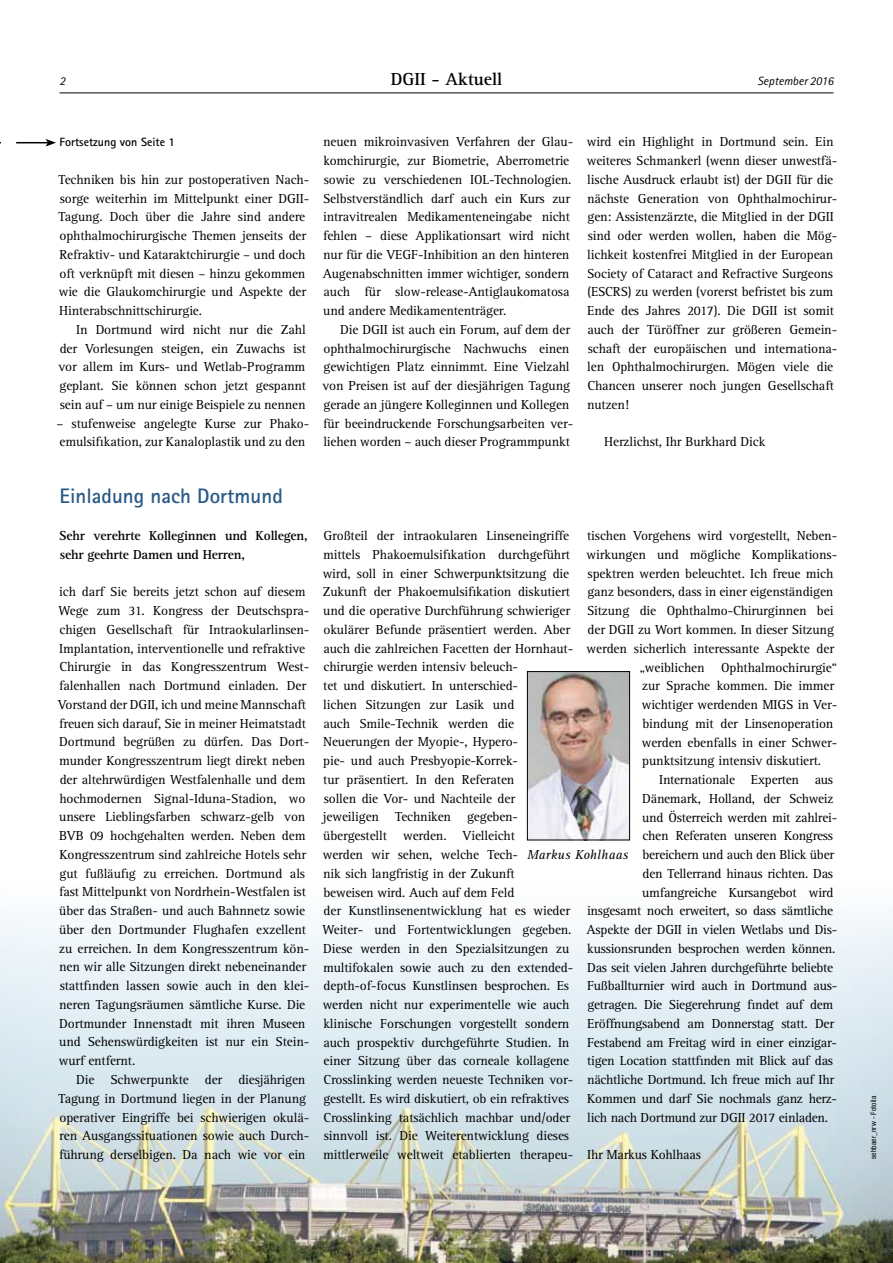
<style>
.page{position:relative;width:893px;height:1263px;background:#fff}
.page>*{position:absolute;margin:0;border:0;box-sizing:border-box;transform-origin:0 0}
.t1{font:700 21px "Rotis Sans Serif Std";color:#285985}
.t2{font:700 18px "Rotis Serif Std";color:#000}
.t3{font:13.5px/18.8px "Rotis Serif Std";letter-spacing:-.01em;color:#000}
.t4{font:700 13.5px/18.8px "Rotis Serif Std";letter-spacing:-.015em;color:#000}
.t5{font:italic 13.5px "Rotis Serif Std";letter-spacing:.01em;color:#000}
.t6{font:700 12px "Rotis Sans Serif Std";color:#000}
.t7{font:italic 12px "Rotis Sans Serif Std";color:#000}
.t8{font:condensed 7.5px "Helvetica Neue LT Std";letter-spacing:.015em;color:#000}
</style>
<div class="page">
<hr style="left:60px;top:93px;width:773px;height:1px;background:#000">
<img style="left:0;top:790px;width:893px;height:473px">
<svg style="left:0;top:139px;width:56px;height:8px"></svg>
<img style="left:529px;top:673px;width:99px;height:165px">
<div style="left:527px;top:671px;width:103px;height:169px;border:1px solid #000"></div>
<p class="t7" style="left:60px;top:74px;width:7px">2</p>
<h2 class="t2" style="left:391px;top:68px;width:113px">DGII - Aktuell</h2>
<p class="t7" style="left:757px;top:74px;width:77px">September 2016</p>
<p class="t6" style="left:60px;top:135px;width:117px">Fortsetzung von Seite 1</p>
<p class="t3" style="left:58px;top:170px;width:252px">Techniken bis hin zur postoperativen Nach&shy;sorge weiterhin im Mittelpunkt einer DGII-Tagung. Doch über die Jahre sind andere ophthalmochirurgische Themen jenseits der Refraktiv- und Kataraktchirurgie – und doch oft verknüpft mit diesen – hinzu gekommen wie die Glaukomchirurgie und Aspekte der Hinterabschnittschirurgie.</p>
<p class="t3" style="left:58px;top:320px;width:249px;text-align:justify;text-indent:18px">In Dortmund wird nicht nur die Zahl der Vorlesungen steigen, ein Zuwachs ist vor allem im Kurs- und Wetlab-Programm geplant. Sie können schon jetzt gespannt sein auf – um nur einige Beispiele zu nennen</p>
<p class="t3" style="left:57px;top:414px;width:253px">– stufenweise angelegte Kurse zur Phako&shy;emulsifikation, zur Kanaloplastik und zu den</p>
<p class="t3" style="left:323px;top:133px;width:252px">neuen mikroinvasiven Verfahren der Glau&shy;komchirurgie, zur Biometrie, Aberrometrie sowie zu verschiedenen IOL-Technologien.<br>Selbstverständlich darf auch ein Kurs zur intravitrealen Medikamenteneingabe nicht fehlen – diese Applikationsart wird nicht nur für die VEGF-Inhibition an den hinteren Augenabschnitten immer wichtiger, sondern auch für slow-release-Antiglaukomatosa und andere Medikamententräger.</p>
<p class="t3" style="left:322px;top:320px;width:252px;text-indent:18px">Die DGII ist auch ein Forum, auf dem der ophthalmochirurgische Nachwuchs einen gewichtigen Platz einnimmt. Eine Vielzahl von Preisen ist auf der diesjährigen Tagung gerade an jüngere Kolleginnen und Kollegen für beeindruckende Forschungsarbeiten ver&shy;liehen worden – auch dieser Programmpunkt</p>
<p class="t3" style="left:587px;top:133px;width:252px">wird ein Highlight in Dortmund sein. Ein weiteres Schmankerl (wenn dieser unwestfä&shy;lische Ausdruck erlaubt ist) der DGII für die nächste Generation von Ophthalmochirur&shy;gen: Assistenzärzte, die Mitglied in der DGII sind oder werden wollen, haben die Mög&shy;lichkeit kostenfrei Mitglied in der European Society of Cataract and Refractive Surgeons (ESCRS) zu werden (vorerst befristet bis zum Ende des Jahres 2017). Die DGII ist somit auch der Türöffner zur größeren Gemein&shy;schaft der europäischen und internationa&shy;len Ophthalmochirurgen. Mögen viele die Chancen unserer noch jungen Gesellschaft nutzen!</p>
<p class="t3" style="left:604px;top:433px;width:163px">Herzlichst, Ihr Burkhard Dick</p>
<h1 class="t1" style="left:60px;top:482px;width:225px">Einladung nach Dortmund</h1>
<p class="t4" style="left:59px;top:526px;width:250px">Sehr verehrte Kolleginnen und Kollegen, sehr geehrte Damen und Herren,</p>
<p class="t3" style="left:58px;top:583px;width:253px">ich darf Sie bereits jetzt schon auf diesem Wege zum 31. Kongress der Deutschspra&shy;chigen Gesellschaft für Intraokularlinsen-Implantation, interventionelle und refraktive Chirurgie in das Kongresszentrum West&shy;falenhallen nach Dortmund einladen. Der Vorstand der DGII, ich und meine Mannschaft freuen sich darauf, Sie in meiner Heimatstadt Dortmund begrüßen zu dürfen. Das Dort&shy;munder Kongresszentrum liegt direkt neben der altehrwürdigen Westfalenhalle und dem hochmodernen Signal-Iduna-Stadion, wo unsere Lieblingsfarben schwarz-gelb von BVB 09 hochgehalten werden. Neben dem Kongresszentrum sind zahlreiche Hotels sehr gut fußläufig zu erreichen. Dortmund als fast Mittelpunkt von Nordrhein-Westfalen ist über das Straßen- und auch Bahnnetz sowie über den Dortmunder Flughafen exzellent zu erreichen. In dem Kongresszentrum kön&shy;nen wir alle Sitzungen direkt nebeneinander stattfinden lassen sowie auch in den klei&shy;neren Tagungsräumen sämtliche Kurse. Die Dortmunder Innenstadt mit ihren Museen und Sehenswürdigkeiten ist nur ein Stein&shy;wurf entfernt.</p>
<p class="t3" style="left:58px;top:1070px;width:252px;text-indent:18px">Die Schwerpunkte der diesjährigen Tagung in Dortmund liegen in der Planung operativer Eingriffe bei schwierigen okulä&shy;ren Ausgangssituationen sowie auch Durch&shy;führung derselbigen. Da nach wie vor ein</p>
<p class="t3" style="left:322px;top:527px;width:252px">Großteil der intraokularen Linseneingriffe mittels Phakoemulsifikation durchgeführt wird, soll in einer Schwerpunktsitzung die Zukunft der Phakoemulsifikation diskutiert und die operative Durchführung schwieriger okulärer Befunde präsentiert werden. Aber auch die zahlreichen Facetten der Hornhaut&shy;chirurgie werden intensiv beleuch-<br>tet und diskutiert. In unterschied-<br>lichen Sitzungen zur Lasik und<br>auch Smile-Technik werden die Neuerungen der Myopie-, Hypero-<br>pie- und auch Presbyopie-Korrek-<br>tur präsentiert. In den Referaten<br>sollen die Vor- und Nachteile der jeweiligen Techniken gegeben&shy;übergestellt werden. Vielleicht<br>werden wir sehen, welche Tech-<br>nik sich langfristig in der Zukunft<br>beweisen wird. Auch auf dem Feld<br>der Kunstlinsenentwicklung hat es wieder Weiter- und Fortentwicklungen gegeben.<br>Diese werden in den Spezialsitzungen zu multifokalen sowie auch zu den extended&shy;depth-of-focus Kunstlinsen besprochen. Es werden nicht nur experimentelle wie auch klinische Forschungen vorgestellt sondern auch prospektiv durchgeführte Studien. In einer Sitzung über das corneale kollagene Crosslinking werden neueste Techniken vor&shy;gestellt. Es wird diskutiert, ob ein refraktives Crosslinking tatsächlich machbar und/oder sinnvoll ist. Die Weiterentwicklung dieses mittlerweile weltweit etablierten therapeu-</p>
<p class="t3" style="left:587px;top:527px;width:251px">tischen Vorgehens wird vorgestellt, Neben-</p>
<p class="t3" style="left:587px;top:545px;width:252px">wirkungen und mögliche Komplikations-</p>
<p class="t3" style="left:588px;top:564px;width:247px">spektren werden beleuchtet. Ich freue mich</p>
<p class="t3" style="left:587px;top:583px;width:247px">ganz besonders, dass in einer eigenständigen</p>
<p class="t3" style="left:587px;top:602px;width:248px">Sitzung die Ophthalmo-Chirurginnen bei</p>
<p class="t3" style="left:588px;top:620px;width:248px">der DGII zu Wort kommen. In dieser Sitzung</p>
<p class="t3" style="left:587px;top:639px;width:249px">werden sicherlich interessante Aspekte der</p>
<p class="t3" style="left:640px;top:658px;width:199px">„weiblichen Ophthalmochirurgie“</p>
<p class="t3" style="left:642px;top:677px;width:193px">zur Sprache kommen. Die immer</p>
<p class="t3" style="left:642px;top:695px;width:197px">wichtiger werdenden MIGS in Ver-</p>
<p class="t3" style="left:642px;top:714px;width:193px">bindung mit der Linsenoperation</p>
<p class="t3" style="left:642px;top:733px;width:197px">werden ebenfalls in einer Schwer-</p>
<p class="t3" style="left:642px;top:752px;width:180px">punktsitzung intensiv diskutiert.</p>
<p class="t3" style="left:659px;top:770px;width:175px">Internationale Experten aus</p>
<p class="t3" style="left:642px;top:789px;width:193px">Dänemark, Holland, der Schweiz</p>
<p class="t3" style="left:642px;top:808px;width:196px">und Österreich werden mit zahlrei-</p>
<p class="t3" style="left:643px;top:827px;width:192px">chen Referaten unseren Kongress</p>
<p class="t3" style="left:642px;top:845px;width:193px">bereichern und auch den Blick über</p>
<p class="t3" style="left:643px;top:864px;width:192px">den Tellerrand hinaus richten. Das</p>
<p class="t3" style="left:642px;top:883px;width:193px">umfangreiche Kursangebot wird</p>
<p class="t3" style="left:587px;top:902px;width:248px">insgesamt noch erweitert, so dass sämtliche</p>
<p class="t3" style="left:587px;top:920px;width:252px">Aspekte der DGII in vielen Wetlabs und Dis-</p>
<p class="t3" style="left:587px;top:939px;width:250px">kussionsrunden besprochen werden können.</p>
<p class="t3" style="left:587px;top:958px;width:247px">Das seit vielen Jahren durchgeführte beliebte</p>
<p class="t3" style="left:587px;top:977px;width:251px">Fußballturnier wird auch in Dortmund aus-</p>
<p class="t3" style="left:587px;top:996px;width:247px">getragen. Die Siegerehrung findet auf dem</p>
<p class="t3" style="left:587px;top:1014px;width:248px">Eröffnungsabend am Donnerstag statt. Der</p>
<p class="t3" style="left:587px;top:1033px;width:251px">Festabend am Freitag wird in einer einzigar-</p>
<p class="t3" style="left:587px;top:1052px;width:247px">tigen Location stattfinden mit Blick auf das</p>
<p class="t3" style="left:587px;top:1071px;width:248px">nächtliche Dortmund. Ich freue mich auf Ihr</p>
<p class="t3" style="left:587px;top:1089px;width:251px">Kommen und darf Sie nochmals ganz herz-</p>
<p class="t3" style="left:587px;top:1108px;width:242px">lich nach Dortmund zur DGII 2017 einladen.</p>
<p class="t3" style="left:587px;top:1146px;width:115px">Ihr Markus Kohlhaas</p>
<p class="t5" style="left:527px;top:847px;width:103px">Markus Kohlhaas</p>
<p class="t8" style="left:869px;top:1159px;width:65px;rotate:-90deg">sehbaer_nrw - Fotolia</p>
</div>
